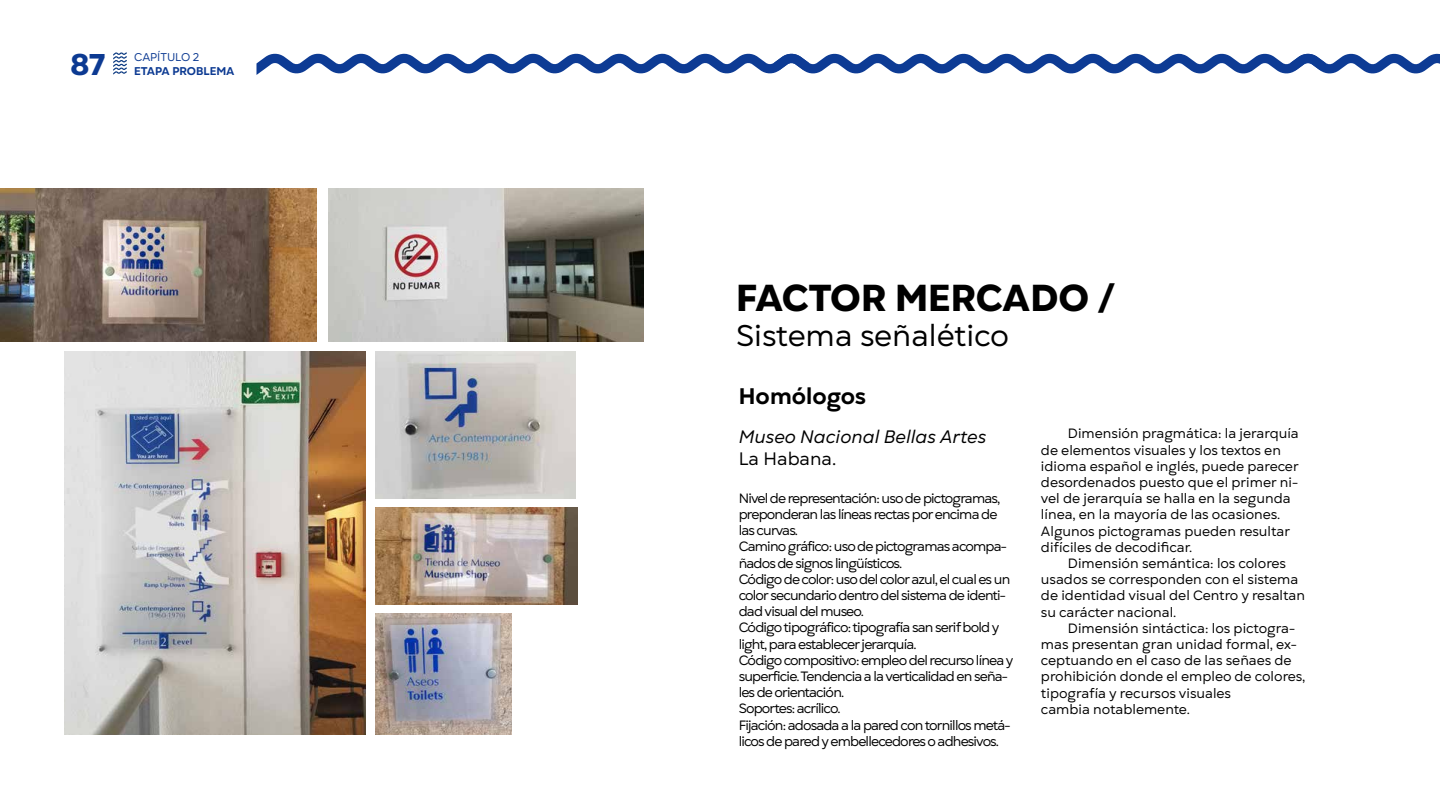
<style>
.page{position:relative;width:1440px;height:810px;background:#fff}
.page>*{position:absolute;margin:0;border:0;box-sizing:border-box;transform-origin:0 0}
.t1{font:800 37.5px "Gogh";letter-spacing:-.01em;color:#000}
.t2{font:30px "Gogh";color:#000}
.t3{font:800 30px "Gogh";color:#0c3a92}
.t4{font:700 22.5px "Gogh";color:#000}
.t5{font:italic 18px "Gogh";color:#000}
.t6{font:18px "Gogh";color:#000}
.t7{font:13.5px/16.2px "Gogh";color:#000}
.t8{font:13.5px/16.2px "Gogh";letter-spacing:-.06em;color:#000}
.t9{font:700 11.25px "Gogh";color:#0c3a92}
.t10{font:11.25px "Gogh";color:#0c3a92}
</style>
<div class="page">
<svg style="left:113px;top:52px;width:14px;height:23px"></svg>
<svg style="left:256px;top:53px;width:1184px;height:22px"></svg>
<img style="left:0;top:188px;width:317px;height:154px">
<img style="left:64px;top:351px;width:301px;height:384px">
<img style="left:328px;top:188px;width:315px;height:153px">
<img style="left:376px;top:614px;width:136px;height:121px">
<img style="left:376px;top:507px;width:201px;height:98px">
<img style="left:376px;top:351px;width:200px;height:147px">
<h2 class="t3" style="left:70px;top:45px;width:36px">87</h2>
<p class="t10" style="left:134px;top:51px;width:67px">CAPÍTULO 2</p>
<p class="t9" style="left:134px;top:64px;width:102px">ETAPA PROBLEMA</p>
<h1 class="t1" style="left:736px;top:273px;width:381px">FACTOR MERCADO /</h1>
<h2 class="t2" style="left:736px;top:317px;width:274px">Sistema señalético</h2>
<h3 class="t4" style="left:739px;top:381px;width:128px">Homólogos</h3>
<h3 class="t5" style="left:739px;top:426px;width:249px">Museo Nacional Bellas Artes</h3>
<h3 class="t6" style="left:739px;top:447px;width:99px">La Habana.</h3>
<p class="t8" style="left:739px;top:490px;width:276px">Nivel de representación: uso de pictogramas, preponderan las líneas rectas por encima de las curvas.<br>Camino gráfico: uso de pictogramas acompa&shy;ñados de signos lingüísticos.<br>Código de color: uso del color azul, el cual es un color secundario dentro del sistema de identi&shy;dad visual del museo.<br>Código tipográfico: tipografía san serif bold y light, para establecer jerarquía.<br>Código compositivo: empleo del recurso línea y superficie. Tendencia a la verticalidad en seña&shy;les de orientación.<br>Soportes: acrílico.<br>Fijación: adosada a la pared con tornillos metá&shy;licos de pared y embellecedores o adhesivos.</p>
<p class="t7" style="left:1041px;top:426px;width:259px;text-indent:27px">Dimensión pragmática: la jerarquía de elementos visuales y los textos en idioma español e inglés, puede parecer desordenados puesto que el primer ni&shy;vel de jerarquía se halla en la segunda línea, en la mayoría de las ocasiones.<br>Algunos pictogramas pueden resultar difíciles de decodificar.</p>
<p class="t7" style="left:1041px;top:556px;width:266px;text-indent:27px">Dimensión semántica: los colores usados se corresponden con el sistema de identidad visual del Centro y resaltan su carácter nacional.</p>
<p class="t7" style="left:1041px;top:620px;width:266px;text-indent:27px">Dimensión sintáctica: los pictogra&shy;mas presentan gran unidad formal, ex&shy;ceptuando en el caso de las señaes de prohibición donde el empleo de colores, tipografía y recursos visuales<br>cambia notablemente.</p>
</div>
